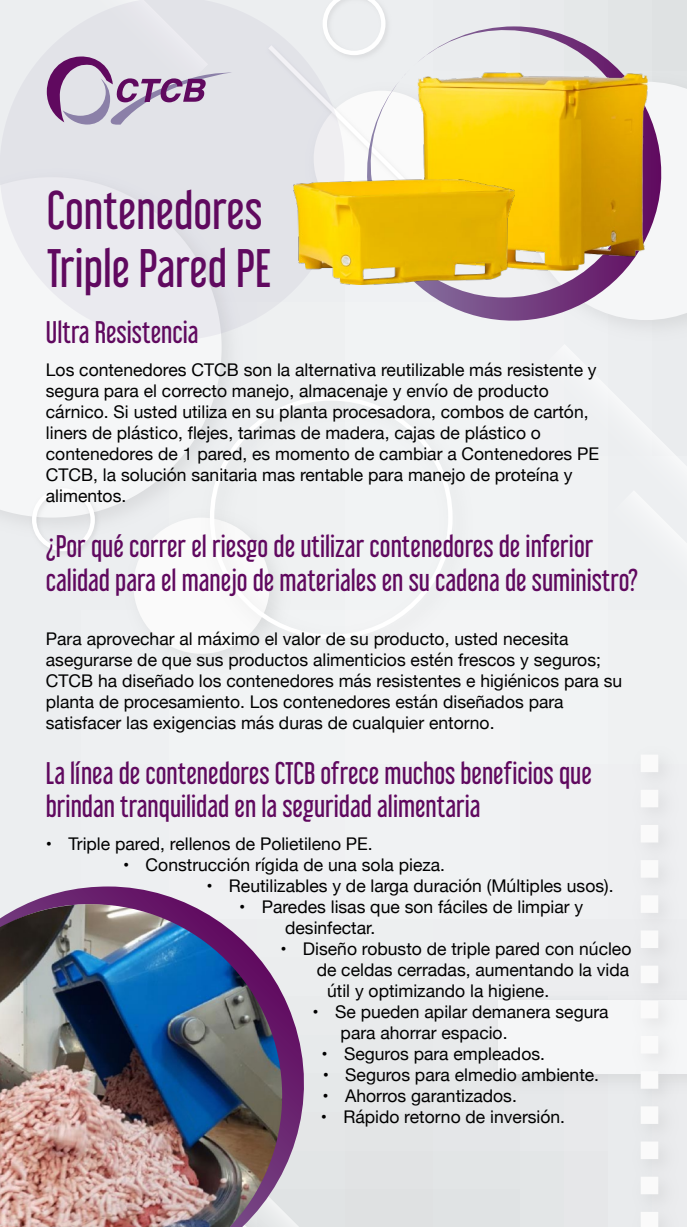
<style>
.page{position:relative;width:687px;height:1227px;background:#fff}
.page>*{position:absolute;margin:0;border:0;box-sizing:border-box;transform-origin:0 0}
.t1{font:48.38px/58.1px "Libel Suit Rg";color:#60095f}
.t2{font:27.88px/33.5px "Libel Suit Rg";color:#60095f}
.t3{font:17.5px/21px "Helvetica Neue";color:#000}
</style>
<div class="page">
<div style="left:0;top:0;width:687px;height:1226px;background:#eff0f2"></div>
<div style="left:332px;top:1112px;width:171px;height:114px;background:#e2e5e6"></div>
<div style="left:499px;top:1000px;width:188px;height:73px;background:#f5f6f7"></div>
<svg style="left:0;top:340px;width:222px;height:177px"></svg>
<img style="left:118px;top:502px;width:77px;height:154px">
<div style="left:133px;top:517px;width:137px;height:136px;background:#fafafa;border-radius:50%"></div>
<svg style="left:345px;top:0;width:40px;height:15px"></svg>
<img style="left:28px;top:484px;width:75px;height:70px">
<div style="left:32px;top:488px;width:63px;height:63px;border:4px solid #fff;border-radius:50%"></div>
<img style="left:195px;top:381px;width:257px;height:276px">
<svg style="left:322px;top:1112px;width:10px;height:114px"></svg>
<svg style="left:593px;top:755px;width:94px;height:471px"></svg>
<svg style="left:0;top:0;width:345px;height:340px"></svg>
<svg style="left:0;top:0;width:233px;height:125px"></svg>
<svg style="left:26px;top:886px;width:296px;height:340px"></svg>
<img style="left:0;top:904px;width:282px;height:322px">
<svg style="left:352px;top:15px;width:321px;height:316px"></svg>
<img style="left:418px;top:72px;width:229px;height:198px">
<img style="left:293px;top:179px;width:221px;height:105px">
<h1 class="t1" style="left:47px;top:175px;width:226px">Contenedores<br>Triple Pared PE</h1>
<h2 class="t2" style="left:46px;top:313px;width:154px">Ultra Resistencia</h2>
<p class="t3" style="left:46px;top:361px;width:555px">Los contenedores CTCB son la alternativa reutilizable más resistente y segura para el correcto manejo, almacenaje y envío de producto cárnico. Si usted utiliza en su planta procesadora, combos de cartón, liners de plástico, flejes, tarimas de madera, cajas de plástico o contenedores de 1 pared, es momento de cambiar a Contenedores PE CTCB, la solución sanitaria mas rentable para manejo de proteína y alimentos.</p>
<h2 class="t2" style="left:46px;top:526px;width:594px">¿Por qué correr el riesgo de utilizar contenedores de inferior calidad para el manejo de materiales en su cadena de suministro?</h2>
<p class="t3" style="left:46px;top:629px;width:578px">Para aprovechar al máximo el valor de su producto, usted necesita asegurarse de que sus productos alimenticios estén frescos y seguros; CTCB ha diseñado los contenedores más resistentes e higiénicos para su planta de procesamiento. Los contenedores están diseñados para satisfacer las exigencias más duras de cualquier entorno.</p>
<h2 class="t2" style="left:46px;top:753px;width:547px">La línea de contenedores CTCB ofrece muchos beneficios que brindan tranquilidad en la seguridad alimentaria</h2>
<p class="t3" style="left:46px;top:834px;width:328px">• Triple pared, rellenos de Polietileno PE.</p>
<p class="t3" style="left:123px;top:855px;width:323px">• Construcción rígida de una sola pieza.</p>
<p class="t3" style="left:206px;top:876px;width:409px">• Reutilizables y de larga duración (Múltiples usos).</p>
<p class="t3" style="left:285px;top:897px;width:300px;text-indent:-46px">• Paredes lisas que son fáciles de limpiar y desinfectar.</p>
<p class="t3" style="left:280px;top:939px;width:352px">• Diseño robusto de triple pared con núcleo</p>
<p class="t3" style="left:317px;top:960px;width:314px">de celdas cerradas, aumentando la vida</p>
<p class="t3" style="left:327px;top:981px;width:224px">útil y optimizando la higiene.</p>
<p class="t3" style="left:341px;top:1002px;width:270px;text-indent:-28px">• Se pueden apilar demanera segura para ahorrar espacio.</p>
<p class="t3" style="left:321px;top:1044px;width:225px">• Seguros para empleados.</p>
<p class="t3" style="left:323px;top:1065px;width:278px">• Seguros para elmedio ambiente.</p>
<p class="t3" style="left:323px;top:1086px;width:196px">• Ahorros garantizados.</p>
<p class="t3" style="left:321px;top:1107px;width:246px">• Rápido retorno de inversión.</p>
</div>
